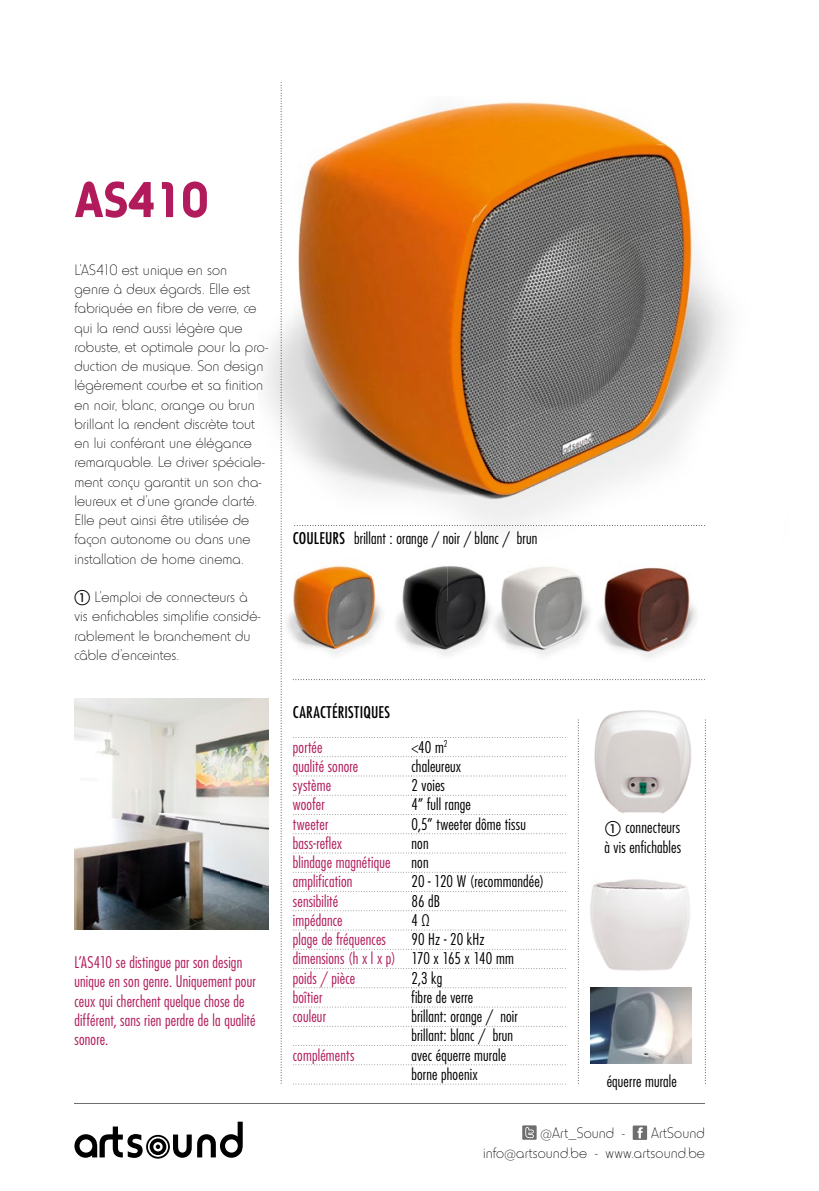
<style>
.page{position:relative;width:819px;height:1191px;background:#fff}
.page>*{position:absolute;margin:0;border:0;box-sizing:border-box;transform-origin:0 0}
.t1{font:700 52.5px "Horatio EF";color:#b11b5b}
.t2{font:300 15.75px/19.2px "Horatio EF";letter-spacing:.005em;color:#000}
.t3{font:300 condensed 15.75px/19.2px "Futura Std";letter-spacing:.01em;color:#b11b5b}
.t4{font:300 condensed 15.75px/19.2px "Futura Std";letter-spacing:.01em;color:#000}
.t5{font:condensed 15.75px "Futura Std";letter-spacing:.015em;color:#000}
.s1{color:#000}
</style>
<div class="page">
<img style="left:264px;top:96px;width:461px;height:444px">
<img style="left:280px;top:544px;width:167px;height:114px">
<img style="left:447px;top:566px;width:245px;height:38px">
<img style="left:603px;top:604px;width:93px;height:54px">
<img style="left:447px;top:602px;width:145px;height:54px">
<img style="left:592px;top:566px;width:11px;height:70px">
<img style="left:389px;top:545px;width:6px;height:113px">
<img style="left:488px;top:566px;width:17px;height:90px">
<img style="left:578px;top:859px;width:128px;height:124px">
<img style="left:578px;top:710px;width:113px;height:111px">
<img style="left:590px;top:987px;width:101px;height:76px">
<svg style="left:281px;top:82px;width:1px;height:1001px"></svg>
<svg style="left:294px;top:525px;width:410px;height:1px"></svg>
<svg style="left:293px;top:679px;width:410px;height:1px"></svg>
<svg style="left:577px;top:722px;width:1px;height:359px"></svg>
<svg style="left:704px;top:722px;width:1px;height:359px"></svg>
<hr style="left:74px;top:1103px;width:630px;height:1px;background:#6e6e6e">
<svg style="left:74px;top:1121px;width:169px;height:37px"></svg>
<div style="left:522px;top:1125px;width:14px;height:14px;background:#6e6e6e"></div>
<svg style="left:525px;top:1127px;width:9px;height:11px"></svg>
<div style="left:632px;top:1125px;width:15px;height:15px;background:#6e6e6e"></div>
<svg style="left:637px;top:1127px;width:5px;height:11px"></svg>
<svg style="left:293px;top:814px;width:273px;height:1px"></svg>
<svg style="left:293px;top:833px;width:273px;height:1px"></svg>
<svg style="left:293px;top:852px;width:273px;height:1px"></svg>
<svg style="left:293px;top:872px;width:273px;height:1px"></svg>
<svg style="left:293px;top:891px;width:273px;height:1px"></svg>
<svg style="left:293px;top:910px;width:273px;height:1px"></svg>
<svg style="left:293px;top:929px;width:273px;height:1px"></svg>
<svg style="left:293px;top:968px;width:273px;height:1px"></svg>
<svg style="left:293px;top:987px;width:273px;height:1px"></svg>
<svg style="left:293px;top:1006px;width:273px;height:1px"></svg>
<svg style="left:293px;top:1026px;width:273px;height:1px"></svg>
<svg style="left:293px;top:1045px;width:273px;height:1px"></svg>
<svg style="left:293px;top:756px;width:273px;height:1px"></svg>
<svg style="left:293px;top:1064px;width:273px;height:1px"></svg>
<svg style="left:293px;top:1083px;width:273px;height:1px"></svg>
<svg style="left:293px;top:775px;width:273px;height:1px"></svg>
<svg style="left:293px;top:794px;width:273px;height:1px"></svg>
<svg style="left:293px;top:737px;width:273px;height:1px"></svg>
<img style="left:74px;top:698px;width:194px;height:231px">
<h1 class="t1" style="left:74px;top:170px;width:135px">AS410</h1>
<p class="t2" style="left:74px;top:260px;width:195px">L’AS410 est unique en son<br>genre à deux égards. Elle est fabriquée en fibre de verre, ce qui la rend aussi légère que robuste, et optimale pour la pro&shy;duction de musique. Son design légèrement courbe et sa finition en noir, blanc, orange ou brun brillant la rendent discrète tout en lui conférant une élégance remarquable. Le driver spéciale&shy;ment conçu garantit un son cha&shy;leureux et d’une grande clarté.<br>Elle peut ainsi être utilisée de façon autonome ou dans une installation de home cinema.</p>
<p class="t2" style="left:74px;top:587px;width:188px;text-indent:20px">L’emploi de connecteurs à vis enfichables simplifie considé&shy;rablement le branchement du câble d’enceintes.</p>
<p class="t3" style="left:74px;top:952px;width:183px">L’AS410 se distingue par son design unique en son genre. Uniquement pour ceux qui cherchent quelque chose de différent, sans rien perdre de la qualité sonore.</p>
<p class="t5" style="left:293px;top:529px;width:54px">COULEURS</p>
<p class="t4" style="left:354px;top:529px;width:185px">brillant : orange / noir / blanc / brun</p>
<p class="t5" style="left:293px;top:702px;width:99px">CARACTÉRISTIQUES</p>
<p class="t3" style="left:293px;top:737px;width:31px">portée</p>
<p class="t4" style="left:411px;top:737px;width:38px">&lt;40 m<sup>2</sup></p>
<p class="t3" style="left:293px;top:756px;width:67px">qualité sonore</p>
<p class="t4" style="left:411px;top:756px;width:51px">chaleureux</p>
<p class="t3" style="left:293px;top:775px;width:40px">système</p>
<p class="t4" style="left:411px;top:775px;width:35px">2 voies</p>
<p class="t3" style="left:293px;top:795px;width:33px">woofer</p>
<p class="t4" style="left:411px;top:795px;width:61px">4” full range</p>
<p class="t3" style="left:293px;top:814px;width:37px">tweeter</p>
<p class="t4" style="left:411px;top:814px;width:116px">0,5” tweeter dôme tissu</p>
<p class="t3" style="left:293px;top:833px;width:51px">bass-reflex</p>
<p class="t4" style="left:411px;top:833px;width:19px">non</p>
<p class="t3" style="left:293px;top:852px;width:99px">blindage magnétique</p>
<p class="t4" style="left:411px;top:852px;width:19px">non</p>
<p class="t3" style="left:293px;top:872px;width:61px">amplification</p>
<p class="t4" style="left:411px;top:872px;width:134px">20 - 120 W (recommandée)</p>
<p class="t3" style="left:293px;top:891px;width:47px">sensibilité</p>
<p class="t4" style="left:411px;top:891px;width:30px">86 dB</p>
<p class="t3" style="left:293px;top:910px;width:51px">impédance</p>
<p class="t4" style="left:411px;top:910px;width:20px">4 Ω</p>
<p class="t3" style="left:293px;top:929px;width:95px">plage de fréquences</p>
<p class="t3" style="left:293px;top:929px;width:222px;text-indent:119px"><span class="s1">90 Hz - 20 kHz </span>dimensions (h x l x p) <span class="s1">170 x 165 x 140 mm </span>poids / pièce</p>
<p class="t4" style="left:411px;top:968px;width:32px">2,3 kg</p>
<p class="t3" style="left:293px;top:987px;width:31px">boîtier</p>
<p class="t4" style="left:411px;top:987px;width:63px">fibre de verre</p>
<p class="t3" style="left:293px;top:1006px;width:35px">couleur</p>
<p class="t4" style="left:411px;top:1006px;width:108px">brillant: orange / noir brillant: blanc / brun</p>
<p class="t3" style="left:293px;top:1045px;width:63px">compléments</p>
<p class="t4" style="left:411px;top:1045px;width:96px">avec équerre murale borne phoenix</p>
<p class="t4" style="left:604px;top:818px;width:78px;text-align:right">connecteurs<br>à vis enfichables</p>
<p class="t4" style="left:606px;top:1071px;width:72px">équerre murale</p>
<p class="t2" style="left:483px;top:1123px;width:223px;line-height:19.9px;text-align:right">ArtSound<br>info@artsound.be - www.artsound.be</p>
<p class="t2" style="left:540px;top:1123px;width:86px">@Art_Sound -</p>
</div>
